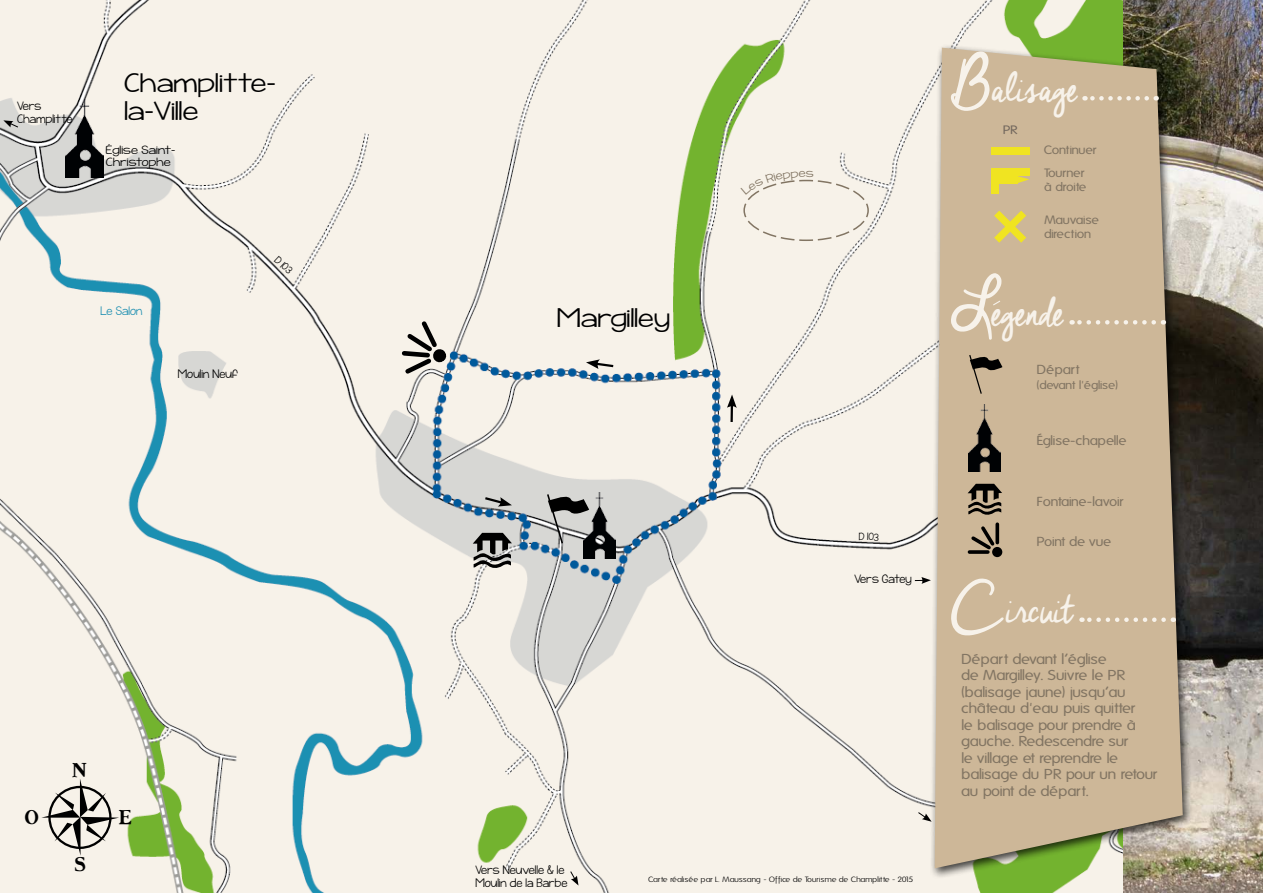
<style>
.page{position:relative;width:1263px;height:893px;background:#fff}
.page>*{position:absolute;margin:0;border:0;box-sizing:border-box;transform-origin:0 0}
.t1{font:40.5px "Cheddar Jack";letter-spacing:-.025em;color:#f7f2ea}
.t2{font:22.95px/28.5px "KG Payphone";color:#000;scale:1.18 1}
.t3{font:700 17.25px "Ursa Serif";color:#000}
.t4{font:14.1px/16.5px "Folks";letter-spacing:-.035em;color:#827563;scale:1.18 1}
.t5{font:12.75px "Folks";letter-spacing:-.035em;color:#827563;scale:1.18 1}
.t6{font:11.85px/14px "Folks";letter-spacing:-.035em;color:#827563;scale:1.18 1}
.t7{font:11.85px "Folks";color:#72675d;scale:1.18 1}
.t8{font:11.25px "Folks";letter-spacing:-.035em;color:#827563;scale:1.18 1}
.t9{font:10.5px/12.6px "KG Payphone";letter-spacing:.01em;color:#000}
.t10{font:10.5px "KG Payphone";color:#1e8fb1}
.t11{font:10.2px/12px "KG Payphone";letter-spacing:.01em;color:#000;scale:1.18 1}
.t12{font:9px "KG Payphone";color:#000}
.t13{font:300 7.65px "Folks";letter-spacing:-.035em;color:#000;scale:1.18 1}
.s1{font-size:72px}
</style>
<div class="page">
<img style="left:1122px;top:0;width:141px;height:893px">
<img style="left:0;top:0;width:1122px;height:893px">
<div style="left:929px;top:43px;width:264px;height:836px;background:#000;opacity:.75"></div>
<svg style="left:935px;top:48px;width:248px;height:820px;background:#c3b091"></svg>
<img style="left:584px;top:493px;width:31px;height:66px">
<img style="left:66px;top:100px;width:37px;height:78px">
<svg style="left:473px;top:533px;width:39px;height:36px"></svg>
<svg style="left:547px;top:493px;width:42px;height:51px;background:#959593"></svg>
<svg style="left:399px;top:318px;width:48px;height:59px;background:#bbb7b1"></svg>
<hr style="left:730px;top:404px;width:3px;height:18px;background:#000">
<svg style="left:727px;top:394px;width:10px;height:14px"></svg>
<svg style="left:586px;top:359px;width:30px;height:10px"></svg>
<svg style="left:483px;top:495px;width:29px;height:12px"></svg>
<img style="left:969px;top:405px;width:32px;height:66px">
<svg style="left:969px;top:354px;width:33px;height:40px"></svg>
<svg style="left:968px;top:484px;width:34px;height:32px"></svg>
<div style="left:992px;top:547px;width:10px;height:10px;background:#000;border-radius:50%"></div>
<svg style="left:969px;top:552px;width:19px;height:2px"></svg>
<hr style="left:995px;top:524px;width:4px;height:19px;background:#000">
<svg style="left:968px;top:523px;width:29px;height:29px"></svg>
<svg style="left:41px;top:778px;width:78px;height:78px;background:#c3bfb8"></svg>
<svg style="left:570px;top:870px;width:8px;height:15px"></svg>
<svg style="left:917px;top:811px;width:15px;height:11px"></svg>
<svg style="left:915px;top:577px;width:16px;height:7px"></svg>
<svg style="left:3px;top:120px;width:16px;height:8px"></svg>
<svg style="left:1084px;top:96px;width:63px;height:5px"></svg>
<svg style="left:1071px;top:320px;width:83px;height:5px"></svg>
<svg style="left:992px;top:300px;width:9px;height:6px"></svg>
<svg style="left:1081px;top:617px;width:83px;height:5px"></svg>
<svg style="left:994px;top:211px;width:32px;height:32px"></svg>
<div style="left:991px;top:147px;width:38px;height:7px;background:#f0e421"></div>
<div style="left:991px;top:176px;width:26px;height:7px;background:#f0e421"></div>
<svg style="left:1017px;top:176px;width:12px;height:7px"></svg>
<div style="left:991px;top:176px;width:7px;height:17px;background:#f0e421"></div>
<div style="left:991px;top:169px;width:38px;height:7px;background:#f0e421"></div>
<svg style="left:740px;top:170px;width:130px;height:72px;background:#f1ece3"></svg>
<p class="t9" style="left:17px;top:100px;width:57px">Vers<br>Champlitte</p>
<h2 class="t2" style="left:124px;top:68px;width:130px">Champlitte&shy;la-Ville</h2>
<p class="t11" style="left:106px;top:144px;width:60px">Église Saint-<br>Christophe</p>
<p class="t10" style="left:101px;top:304px;width:43px">Le Salon</p>
<p class="t9" style="left:178px;top:368px;width:62px">Moulin Neuf</p>
<p class="t12" style="left:280px;top:254px;width:21px;rotate:43deg">D 103</p>
<p class="t3" style="left:25px;top:806px;width:15px">O</p>
<p class="t3" style="left:72px;top:760px;width:16px">N</p>
<p class="t3" style="left:75px;top:853px;width:12px">S</p>
<p class="t3" style="left:119px;top:806px;width:14px">E</p>
<h2 class="t2" style="left:557px;top:304px;width:97px">Margilley</h2>
<p class="t12" style="left:859px;top:531px;width:21px;rotate:1deg">D 103</p>
<p class="t9" style="left:854px;top:573px;width:59px">Vers Gatey</p>
<p class="t9" style="left:475px;top:863px;width:94px">Vers Neuvelle &amp; le<br>Moulin de la Barbe</p>
<p class="t13" style="left:648px;top:875px;width:226px">Carte réalisée par L. Maussang - Office de Tourisme de Champlitte - 2015</p>
<h1 class="t1" style="left:951px;top:68px;width:129px"><span class="s1">B</span>alisage</h1>
<p class="t7" style="left:1003px;top:123px;width:14px">PR</p>
<p class="t6" style="left:1044px;top:143px;width:46px">Continuer</p>
<p class="t6" style="left:1044px;top:166px;width:37px">Tourner à droite</p>
<p class="t6" style="left:1044px;top:213px;width:48px">Mauvaise direction</p>
<h1 class="t1" style="left:951px;top:292px;width:115px"><span class="s1">L</span>egende</h1>
<p class="t5" style="left:1037px;top:362px;width:38px">Départ</p>
<p class="t8" style="left:1037px;top:379px;width:70px">(devant l'église)</p>
<p class="t5" style="left:1037px;top:434px;width:78px">Église-chapelle</p>
<p class="t5" style="left:1037px;top:495px;width:75px">Fontaine-lavoir</p>
<p class="t5" style="left:1037px;top:535px;width:65px">Point de vue</p>
<h1 class="t1" style="left:951px;top:589px;width:127px"><span class="s1">C</span>ircuit</h1>
<p class="t4" style="left:961px;top:651px;width:168px">Départ devant l’église<br>de Margilley. Suivre le PR (balisage jaune) jusqu’au château d'eau puis quitter<br>le balisage pour prendre à gauche. Redescendre sur<br>le village et reprendre le balisage du PR pour un retour au point de départ.</p>
</div>
